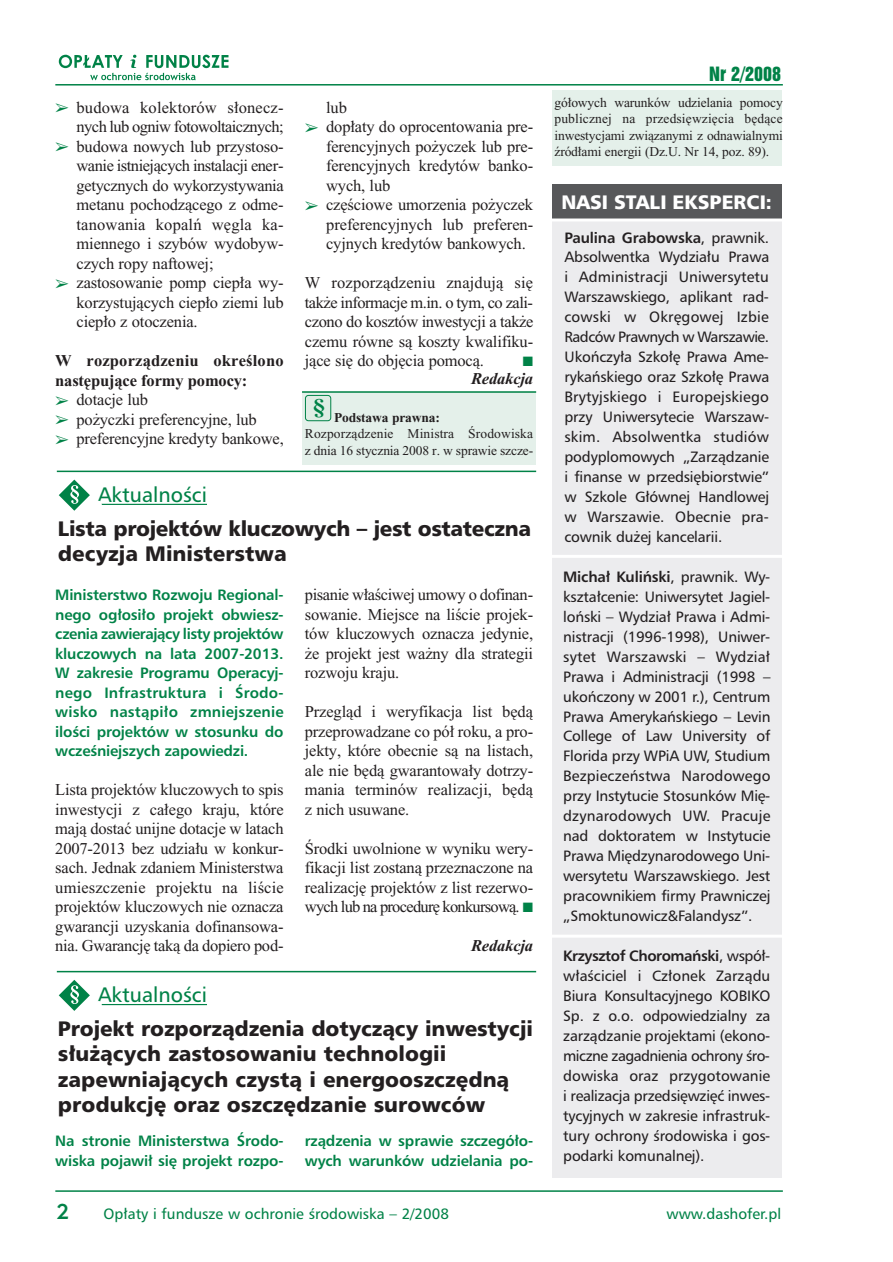
<style>
.page{position:relative;width:893px;height:1262px;background:#fff}
.page>*{position:absolute;margin:0;border:0;box-sizing:border-box;transform-origin:0 0}
.t1{font:900 21px/25.2px "Humanist Triple Seven PL";color:#231f20}
.t2{font:900 21px/25.2px "Humanist Triple Seven PL";letter-spacing:-.02em;color:#231f20}
.t3{font:21px "Humanist Triple Seven PL";color:#008247}
.t4{font:500 21px "Geometric Four Fifteen PL";color:#008247}
.t5{font:700 21px "Ptimes New Roman";color:#008247;scale:1.2 1}
.t6{font:900 19.5px "Humanist Triple Seven PL";color:#fff}
.t7{font:18px "Swiss Nine Twenty One PL";color:#008247}
.t8{font:16.5px/19.5px "Ptimes New Roman";letter-spacing:-.01em;color:#231f20;text-align:justify}
.t9{font:16.5px/19.5px "Ptimes New Roman";letter-spacing:-.035em;color:#231f20;text-align:right}
.t10{font:700 16.5px/19.5px "Ptimes New Roman";letter-spacing:.01em;color:#231f20}
.t11{font:italic 700 16.5px "Ptimes New Roman";letter-spacing:-.01em;color:#231f20}
.t12{font:15px/20px "Humanist Triple Seven PL";letter-spacing:-.01em;color:#231f20;text-align:justify}
.t13{font:700 15px/19.5px "Humanist Triple Seven PL";letter-spacing:-.01em;color:#008247}
.t14{font:15px "Humanist Triple Seven PL";color:#008247}
.t15{font:13.5px/16.5px "Ptimes New Roman";letter-spacing:-.01em;color:#231f20;text-align:justify}
.t16{font:13.5px/16.5px "Ptimes New Roman";letter-spacing:.01em;color:#231f20}
.t17{font:700 13.5px "Ptimes New Roman";letter-spacing:-.01em;color:#231f20}
.t18{font:13.5px "Zapf Dingbats";color:#008247}
.s1{color:#008247}
.s2{font-weight:700}
</style>
<div class="page">
<div style="left:302px;top:391px;width:234px;height:74px;background:#e4f0ea"></div>
<div style="left:551px;top:91px;width:230px;height:75px;background:#e4f0ea"></div>
<svg style="left:59px;top:55px;width:169px;height:25px"></svg>
<hr style="left:55px;top:1190px;width:727px;height:1px;background:#008247">
<hr style="left:55px;top:84px;width:727px;height:2px;background:#008247">
<div style="left:551px;top:220px;width:230px;height:958px;background:#ececee"></div>
<div style="left:551px;top:185px;width:230px;height:35px;background:#57585a"></div>
<hr style="left:551px;top:218px;width:231px;height:3px;background:#fff">
<hr style="left:551px;top:555px;width:231px;height:3px;background:#fff">
<hr style="left:57px;top:470px;width:479px;height:2px;background:#008247">
<hr style="left:302px;top:391px;width:234px;height:2px;background:#008247">
<hr style="left:551px;top:934px;width:231px;height:3px;background:#fff">
<div style="left:306px;top:396px;width:24px;height:24px;background:#deede4;border-radius:3px"></div>
<div style="left:305px;top:395px;width:26px;height:26px;border:1px solid #008247;border-radius:3px"></div>
<hr style="left:98px;top:504px;width:109px;height:1px;background:#008247">
<svg style="left:59px;top:479px;width:43px;height:32px"></svg>
<hr style="left:57px;top:970px;width:479px;height:2px;background:#008247">
<hr style="left:98px;top:1004px;width:109px;height:1px;background:#008247">
<svg style="left:59px;top:979px;width:43px;height:32px"></svg>
<p class="t9" style="left:55px;top:99px;width:230px"><span class="s1">➢</span> budowa kolektorów s∏onecz&shy;nych lub ogniw fotowoltaicznych;</p>
<p class="t8" style="left:77px;top:138px;width:209px;text-indent:-21px"><span class="s1">➢</span> budowa nowych lub przystoso&shy;wanie istniejàcych instalacji ener&shy;getycznych do wykorzystywania metanu pochodzàcego z odme&shy;tanowania kopalƒ w´gla ka&shy;miennego i szybów wydobyw&shy;czych ropy naftowej;</p>
<p class="t8" style="left:77px;top:275px;width:208px;text-indent:-21px"><span class="s1">➢</span> zastosowanie pomp ciep∏a wy&shy;korzystujàcych ciep∏o ziemi lub ciep∏o z otoczenia.</p>
<p class="t10" style="left:55px;top:353px;width:230px">W rozporzàdzeniu okreÊlono nast´pujàce formy pomocy:</p>
<p class="t8" style="left:55px;top:392px;width:94px"><span class="s1">➢</span> dotacje lub</p>
<p class="t8" style="left:55px;top:411px;width:203px"><span class="s1">➢</span> po˝yczki preferencyjne, lub</p>
<p class="t8" style="left:55px;top:431px;width:230px"><span class="s1">➢</span> preferencyjne kredyty bankowe,</p>
<p class="t8" style="left:326px;top:99px;width:22px">lub</p>
<p class="t8" style="left:326px;top:119px;width:208px;text-indent:-21px"><span class="s1">➢</span> dop∏aty do oprocentowania pre&shy;ferencyjnych po˝yczek lub pre&shy;ferencyjnych kredytów banko&shy;wych, lub</p>
<p class="t8" style="left:326px;top:197px;width:208px;text-indent:-21px"><span class="s1">➢</span> cz´Êciowe umorzenia po˝yczek preferencyjnych lub preferen&shy;cyjnych kredytów bankowych.</p>
<p class="t8" style="left:305px;top:275px;width:230px">W rozporzàdzeniu znajdujà si´ tak˝e informacje m.in. o tym, co zali&shy;czono do kosztów inwestycji a tak˝e czemu równe sà koszty kwalifiku&shy;jàce si´ do obj´cia pomocà.</p>
<p class="t18" style="left:523px;top:355px;width:12px">■</p>
<p class="t11" style="left:471px;top:373px;width:64px">Redakcja</p>
<p class="t5" style="left:313px;top:399px;width:12px">§</p>
<p class="t17" style="left:334px;top:413px;width:107px">Podstawa prawna:</p>
<p class="t16" style="left:305px;top:427px;width:230px">Rozporzàdzenie Ministra Ârodowiska z dnia 16 stycznia 2008 r. w sprawie szcze-</p>
<p class="t3" style="left:98px;top:486px;width:111px">AktualnoÊci</p>
<p class="t2" style="left:58px;top:517px;width:474px">Lista projektów kluczowych – jest ostateczna decyzja Ministerstwa</p>
<p class="t13" style="left:55px;top:586px;width:230px;text-align:justify">Ministerstwo Rozwoju Regional&shy;nego og∏osi∏o projekt obwiesz&shy;czenia zawierajàcy listy projektów kluczowych na lata 2007-2013.<br>W zakresie Programu Operacyj&shy;nego Infrastruktura i Ârodo&shy;wisko nastàpi∏o zmniejszenie iloÊci projektów w stosunku do wczeÊniejszych zapowiedzi.</p>
<p class="t8" style="left:55px;top:782px;width:230px">Lista projektów kluczowych to spis inwestycji z ca∏ego kraju, które majà dostaç unijne dotacje w latach 2007-2013 bez udzia∏u w konkur&shy;sach. Jednak zdaniem Ministerstwa umieszczenie projektu na liÊcie projektów kluczowych nie oznacza gwarancji uzyskania dofinansowa&shy;nia. Gwarancj´ takà da dopiero pod-</p>
<p class="t8" style="left:305px;top:587px;width:230px">pisanie w∏aÊciwej umowy o dofinan&shy;sowanie. Miejsce na liÊcie projek&shy;tów kluczowych oznacza jedynie, ˝e projekt jest wa˝ny dla strategii rozwoju kraju.</p>
<p class="t8" style="left:305px;top:704px;width:230px">Przeglàd i weryfikacja list b´dà przeprowadzane co pó∏ roku, a pro&shy;jekty, które obecnie sà na listach, ale nie b´dà gwarantowa∏y dotrzy&shy;mania terminów realizacji, b´dà z nich usuwane.</p>
<p class="t8" style="left:305px;top:840px;width:230px">Ârodki uwolnione w wyniku wery&shy;fikacji list zostanà przeznaczone na realizacj´ projektów z list rezerwo&shy;wych lub na procedur´ konkursowà. <span class="s1">■</span></p>
<p class="t11" style="left:471px;top:940px;width:64px">Redakcja</p>
<p class="t3" style="left:98px;top:986px;width:111px">AktualnoÊci</p>
<p class="t1" style="left:58px;top:1017px;width:476px">Projekt rozporzàdzenia dotyczàcy inwestycji s∏u˝àcych zastosowaniu technologii zapewniajàcych czystà i energooszcz´dnà produkcj´ oraz oszcz´dzanie surowców</p>
<p class="t13" style="left:55px;top:1132px;width:230px">Na stronie Ministerstwa Ârodo&shy;wiska pojawi∏ si´ projekt rozpo-</p>
<p class="t13" style="left:305px;top:1132px;width:230px">rzàdzenia w sprawie szczegó∏o&shy;wych warunków udzielania po-</p>
<p class="t4" style="left:57px;top:1203px;width:14px">2</p>
<p class="t14" style="left:104px;top:1207px;width:347px">Op∏aty i fundusze w ochronie Êrodowiska – 2/2008</p>
<p class="t7" style="left:709px;top:66px;width:74px">Nr 2/2008</p>
<p class="t15" style="left:554px;top:95px;width:230px">gó∏owych warunków udzielania pomocy publicznej na przedsi´wzi´cia b´dàce inwestycjami zwiàzanymi z odnawialnymi êród∏ami energii (Dz.U. Nr 14, poz. 89).</p>
<p class="t6" style="left:561px;top:194px;width:212px">NASI STALI EKSPERCI:</p>
<p class="t12" style="left:564px;top:228px;width:206px"><span class="s2">Paulina Grabowska</span>, prawnik.<br>Absolwentka Wydzia∏u Prawa i Administracji Uniwersytetu Warszawskiego, aplikant rad&shy;cowski w Okr´gowej Izbie Radców Prawnych w Warszawie.<br>Ukoƒczy∏a Szko∏´ Prawa Ame&shy;rykaƒskiego oraz Szko∏´ Prawa Brytyjskiego i Europejskiego przy Uniwersytecie Warszaw&shy;skim. Absolwentka studiów podyplomowych „Zarzàdzanie i finanse w przedsi´biorstwie” w Szkole G∏ównej Handlowej w Warszawie. Obecnie pra&shy;cownik du˝ej kancelarii.</p>
<p class="t12" style="left:563px;top:567px;width:209px"><span class="s2">Micha∏ Kuliƒski</span>, prawnik. Wy&shy;kszta∏cenie: Uniwersytet Jagiel&shy;loƒski – Wydzia∏ Prawa i Admi&shy;nistracji (1996-1998), Uniwer&shy;sytet Warszawski – Wydzia∏ Prawa i Administracji (1998 – ukoƒczony w 2001 r.), Centrum Prawa Amerykaƒskiego – Levin College of Law University of Florida przy WPiA UW, Studium Bezpieczeƒstwa Narodowego przy Instytucie Stosunków Mi´- dzynarodowych UW. Pracuje nad doktoratem w Instytucie Prawa Mi´dzynarodowego Uni&shy;wersytetu Warszawskiego. Jest pracownikiem firmy Prawniczej „Smoktunowicz&amp;Falandysz”.</p>
<p class="t12" style="left:563px;top:946px;width:209px"><span class="s2">Krzysztof Choromaƒski</span>, wspó∏- w∏aÊciciel i Cz∏onek Zarzàdu Biura Konsultacyjnego KOBIKO Sp. z o.o. odpowiedzialny za zarzàdzanie projektami (ekono&shy;miczne zagadnienia ochrony Êro&shy;dowiska oraz przygotowanie i realizacja przedsi´wzi´ç inwes&shy;tycyjnych w zakresie infrastruk&shy;tury ochrony Êrodowiska i gos&shy;podarki komunalnej).</p>
<p class="t14" style="left:666px;top:1207px;width:116px">www.dashofer.pl</p>
</div>
